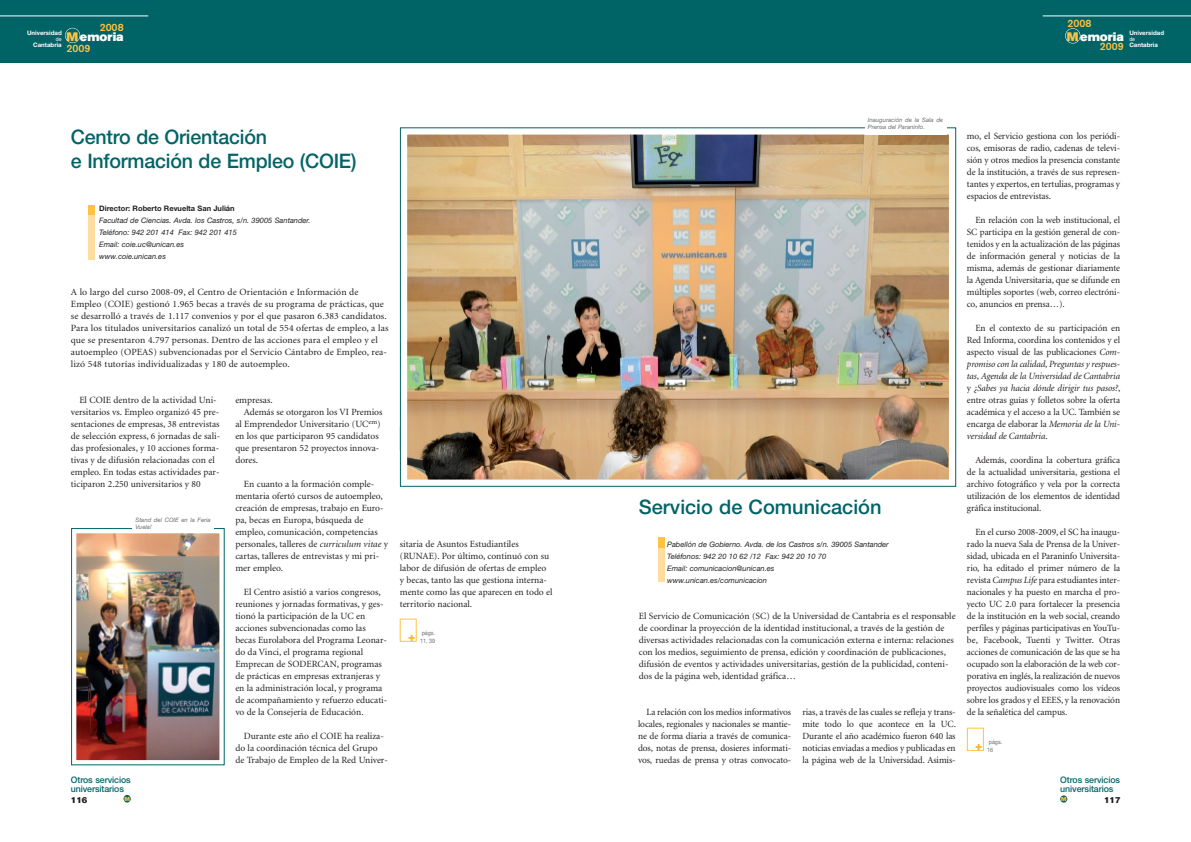
<style>
.page{position:relative;width:1191px;height:842px;background:#fff}
.page>*{position:absolute;margin:0;border:0;box-sizing:border-box;transform-origin:0 0}
.t1{font:500 20px/24px "Helvetica Neue";letter-spacing:-.01em;color:#006467}
.t2{font:12.3px "Akzidenz Grotesk BE Super";color:#fff}
.t3{font:900 12px "Helvetica Neue";color:#fcb53d}
.t4{font:500 10.6px "Akzidenz Grotesk BE";color:#fec340}
.t5{font:9.5px/12px "Minion";color:#231f20}
.t6{font:500 9px/9px "Helvetica Neue";letter-spacing:-.01em;color:#006467}
.t7{font:8.5px "Akzidenz Grotesk BE Super";color:#231f20}
.t8{font:italic 7.5px/12px "Helvetica Neue";color:#231f20}
.t9{font:700 7.5px "Helvetica Neue";color:#231f20}
.t10{font:700 6.1px "Helvetica Neue";color:#fff}
.t11{font:italic 6px/7px "Helvetica Neue";color:#6c6d70}
.t12{font:6px/8px "Helvetica Neue";color:#6c6d70;scale:.9 1}
.t13{font:5.7px "Akzidenz Grotesk BE Super";color:#fec340}
.t14{font:5.3px "Helvetica";color:#fff}
.s1{color:#fec340}
.s2{font-style:italic}
</style>
<div class="page">
<div style="left:0;top:0;width:1191px;height:62px;background:#006467"></div>
<hr style="left:1042px;top:16px;width:149px;height:1px;background:#fff">
<div style="left:1065px;top:28px;width:15px;height:15px;border:1px solid #fff;border-radius:50%"></div>
<hr style="left:0;top:16px;width:148px;height:1px;background:#fff">
<div style="left:65px;top:28px;width:15px;height:15px;border:1px solid #fff;border-radius:50%"></div>
<div style="left:88px;top:205px;width:7px;height:41px;background:#fec340"></div>
<div style="left:88px;top:215px;width:7px;height:45px;background:#ffdd9f"></div>
<div style="left:1060px;top:795px;width:7px;height:8px;background:#006467;border-radius:50%"></div>
<div style="left:124px;top:795px;width:7px;height:7px;background:#006467;border-radius:50%"></div>
<img style="left:408px;top:136px;width:540px;height:343px">
<div style="left:400px;top:128px;width:556px;height:359px;border:7px solid #fff"></div>
<div style="left:658px;top:537px;width:7px;height:31px;background:#fec340"></div>
<div style="left:658px;top:548px;width:7px;height:34px;background:#ffdd9f"></div>
<div style="left:865px;top:111px;width:81px;height:24px;background:#fff"></div>
<img style="left:77px;top:534px;width:141px;height:225px">
<div style="left:71px;top:528px;width:153px;height:237px;border:5px solid #fff"></div>
<div style="left:71px;top:528px;width:153px;height:237px;border:1px solid #006467"></div>
<div style="left:133px;top:503px;width:81px;height:29px;background:#fff"></div>
<div style="left:400px;top:619px;width:16px;height:23px;border:1px solid #fec340"></div>
<div style="left:967px;top:728px;width:16px;height:23px;border:1px solid #fec340"></div>
<p class="t4" style="left:100px;top:23px;width:26px">2008</p>
<p class="t10" style="left:27px;top:29px;width:36px">Universidad</p>
<p class="t14" style="left:56px;top:38px;width:7px">de</p>
<p class="t10" style="left:33px;top:41px;width:30px">Cantabria</p>
<p class="t2" style="left:67px;top:31px;width:58px"><span class="s1">M</span>emoria</p>
<p class="t4" style="left:66px;top:45px;width:26px">2009</p>
<h1 class="t1" style="left:71px;top:127px;width:287px">Centro de Orientación<br>e Información de Empleo (COIE)</h1>
<p class="t9" style="left:99px;top:203px;width:137px">Director: Roberto Revuelta San Julián</p>
<p class="t8" style="left:99px;top:214px;width:213px">Facultad de Ciencias. Avda. los Castros, s/n. 39005 Santander.<br>Teléfono: 942 201 414 Fax: 942 201 415<br>Email: coie.uc@unican.es<br>www.coie.unican.es</p>
<p class="t5" style="left:71px;top:286px;width:319px">A lo largo del curso 2008-09, el Centro de Orientación e Información de Empleo (COIE) gestionó 1.965 becas a través de su programa de prácticas, que se desarrolló a través de 1.117 convenios y por el que pasaron 6.383 candidatos.<br>Para los titulados universitarios canalizó un total de 554 ofertas de empleo, a las que se presentaron 4.797 personas. Dentro de las acciones para el empleo y el autoempleo (OPEAS) subvencionadas por el Servicio Cántabro de Empleo, rea&shy;lizó 548 tutorías individualizadas y 180 de autoempleo.</p>
<p class="t5" style="left:71px;top:394px;width:151px;text-indent:9px">El COIE dentro de la actividad Uni&shy;versitarios vs. Empleo organizó 45 pre&shy;sentaciones de empresas, 38 entrevistas de selección express, 6 jornadas de sali&shy;das profesionales, y 10 acciones forma&shy;tivas y de difusión relacionadas con el empleo. En todas estas actividades par&shy;ticiparon 2.250 universitarios y 80</p>
<p class="t5" style="left:235px;top:394px;width:39px">empresas.</p>
<p class="t5" style="left:244px;top:406px;width:140px">Además se otorgaron los VI Premios</p>
<p class="t5" style="left:235px;top:418px;width:147px">al Emprendedor Universitario (UC<sup>em</sup>)</p>
<p class="t5" style="left:235px;top:430px;width:145px">en los que participaron 95 candidatos</p>
<p class="t5" style="left:235px;top:442px;width:146px">que presentaron 52 proyectos innova-</p>
<p class="t5" style="left:235px;top:454px;width:24px">dores.</p>
<p class="t5" style="left:235px;top:478px;width:154px;text-indent:9px">En cuanto a la formación comple&shy;mentaria ofertó cursos de autoempleo, creación de empresas, trabajo en Euro&shy;pa, becas en Europa, búsqueda de empleo, comunicación, competencias personales, talleres de <span class="s2">curriculum vitae</span> y cartas, talleres de entrevistas y mi pri&shy;mer empleo.</p>
<p class="t5" style="left:235px;top:586px;width:153px;text-indent:9px">El Centro asistió a varios congresos, reuniones y jornadas formativas, y ges&shy;tionó la participación de la UC en acciones subvencionadas como las becas Eurolabora del Programa Leonar&shy;do da Vinci, el programa regional Emprecan de SODERCAN, programas de prácticas en empresas extranjeras y en la administración local, y programa de acompañamiento y refuerzo educati&shy;vo de la Consejería de Educación.</p>
<p class="t5" style="left:235px;top:730px;width:154px;text-indent:9px">Durante este año el COIE ha realiza&shy;do la coordinación técnica del Grupo de Trabajo de Empleo de la Red Univer-</p>
<p class="t11" style="left:136px;top:517px;width:77px">Stand del COIE en la Feria<br>Vuela!</p>
<p class="t6" style="left:71px;top:776px;width:61px">Otros servicios universitarios</p>
<p class="t7" style="left:71px;top:797px;width:18px">116</p>
<p class="t13" style="left:124px;top:797px;width:7px">M</p>
<p class="t5" style="left:400px;top:538px;width:154px">sitaria de Asuntos Estudiantiles (RUNAE). Por último, continuó con su labor de difusión de ofertas de empleo y becas, tanto las que gestiona interna&shy;mente como las que aparecen en todo el territorio nacional.</p>
<p class="t3" style="left:408px;top:632px;width:9px">+</p>
<p class="t12" style="left:420px;top:629px;width:18px">págs.<br>11, 39</p>
<p class="t4" style="left:1067px;top:19px;width:26px">2008</p>
<p class="t10" style="left:1129px;top:29px;width:36px">Universidad</p>
<p class="t14" style="left:1129px;top:38px;width:7px">de</p>
<p class="t10" style="left:1129px;top:41px;width:30px">Cantabria</p>
<p class="t2" style="left:1067px;top:31px;width:58px"><span class="s1">M</span>emoria</p>
<p class="t4" style="left:1099px;top:43px;width:26px">2009</p>
<p class="t11" style="left:868px;top:116px;width:77px">Inauguración de la Sala de<br>Prensa del Paraninfo.</p>
<h1 class="t1" style="left:639px;top:497px;width:244px">Servicio de Comunicación</h1>
<p class="t8" style="left:667px;top:538px;width:223px">Pabellón de Gobierno. Avda. de los Castros s/n. 39005 Santander Teléfonos: 942 20 10 62 /12 Fax: 942 20 10 70<br>Email: comunicacion@unican.es<br>www.unican.es/comunicacion</p>
<p class="t5" style="left:639px;top:610px;width:318px">El Servicio de Comunicación (SC) de la Universidad de Cantabria es el responsable de coordinar la proyección de la identidad institucional, a través de la gestión de diversas actividades relacionadas con la comunicación externa e interna: relaciones con los medios, seguimiento de prensa, edición y coordinación de publicaciones, difusión de eventos y actividades universitarias, gestión de la publicidad, conteni&shy;dos de la página web, identidad gráfica…</p>
<p class="t5" style="left:638px;top:706px;width:155px;text-align:justify;text-indent:9px">La relación con los medios informativos locales, regionales y nacionales se mantie&shy;ne de forma diaria a través de comunica&shy;dos, notas de prensa, dosieres informati&shy;vos, ruedas de prensa y otras convocato-</p>
<p class="t5" style="left:802px;top:706px;width:155px;text-align:justify">rias, a través de las cuales se refleja y trans&shy;mite todo lo que acontece en la UC.<br>Durante el año académico fueron 640 las noticias enviadas a medios y publicadas en la página web de la Universidad. Asimis-</p>
<p class="t5" style="left:967px;top:130px;width:155px;text-align:justify">mo, el Servicio gestiona con los periódi&shy;cos, emisoras de radio, cadenas de televi&shy;sión y otros medios la presencia constante de la institución, a través de sus represen&shy;tantes y expertos, en tertulias, programas y espacios de entrevistas.</p>
<p class="t5" style="left:967px;top:214px;width:155px;text-align:justify;text-indent:9px">En relación con la web institucional, el SC participa en la gestión general de con&shy;tenidos y en la actualización de las páginas de información general y noticias de la misma, además de gestionar diariamente la Agenda Universitaria, que se difunde en múltiples soportes (web, correo electróni&shy;co, anuncios en prensa…).</p>
<p class="t5" style="left:967px;top:322px;width:155px;text-align:justify;text-indent:9px">En el contexto de su participación en Red Informa, coordina los contenidos y el aspecto visual de las publicaciones <span class="s2">Com&shy;promiso con la calidad</span>, <span class="s2">Preguntas y respues&shy;tas</span>, <span class="s2">Agenda de la Universidad de Cantabria </span>y <span class="s2">¿Sabes ya hacia dónde dirigir tus pasos?</span>, entre otras guías y folletos sobre la oferta académica y el acceso a la UC. También se encarga de elaborar la <span class="s2">Memoria de la Uni&shy;versidad de Cantabria</span>.</p>
<p class="t5" style="left:967px;top:454px;width:155px;text-align:justify;text-indent:9px">Además, coordina la cobertura gráfica de la actualidad universitaria, gestiona el archivo fotográfico y vela por la correcta utilización de los elementos de identidad gráfica institucional.</p>
<p class="t5" style="left:967px;top:526px;width:155px;text-align:justify;text-indent:9px">En el curso 2008-2009, el SC ha inaugu&shy;rado la nueva Sala de Prensa de la Univer&shy;sidad, ubicada en el Paraninfo Universita&shy;rio, ha editado el primer número de la revista <span class="s2">Campus Life</span> para estudiantes inter&shy;nacionales y ha puesto en marcha el pro&shy;yecto UC 2.0 para fortalecer la presencia de la institución en la web social, creando perfiles y páginas participativas en YouTu&shy;be, Facebook, Tuenti y Twitter. Otras acciones de comunicación de las que se ha ocupado son la elaboración de la web cor&shy;porativa en inglés, la realización de nuevos proyectos audiovisuales como los vídeos sobre los grados y el EEES, y la renovación de la señalética del campus.</p>
<p class="t3" style="left:975px;top:741px;width:9px">+</p>
<p class="t12" style="left:987px;top:739px;width:18px">págs.<br>16</p>
<p class="t6" style="left:1060px;top:776px;width:61px">Otros servicios universitarios</p>
<p class="t13" style="left:1061px;top:797px;width:7px">M</p>
<p class="t7" style="left:1104px;top:797px;width:18px">117</p>
</div>
